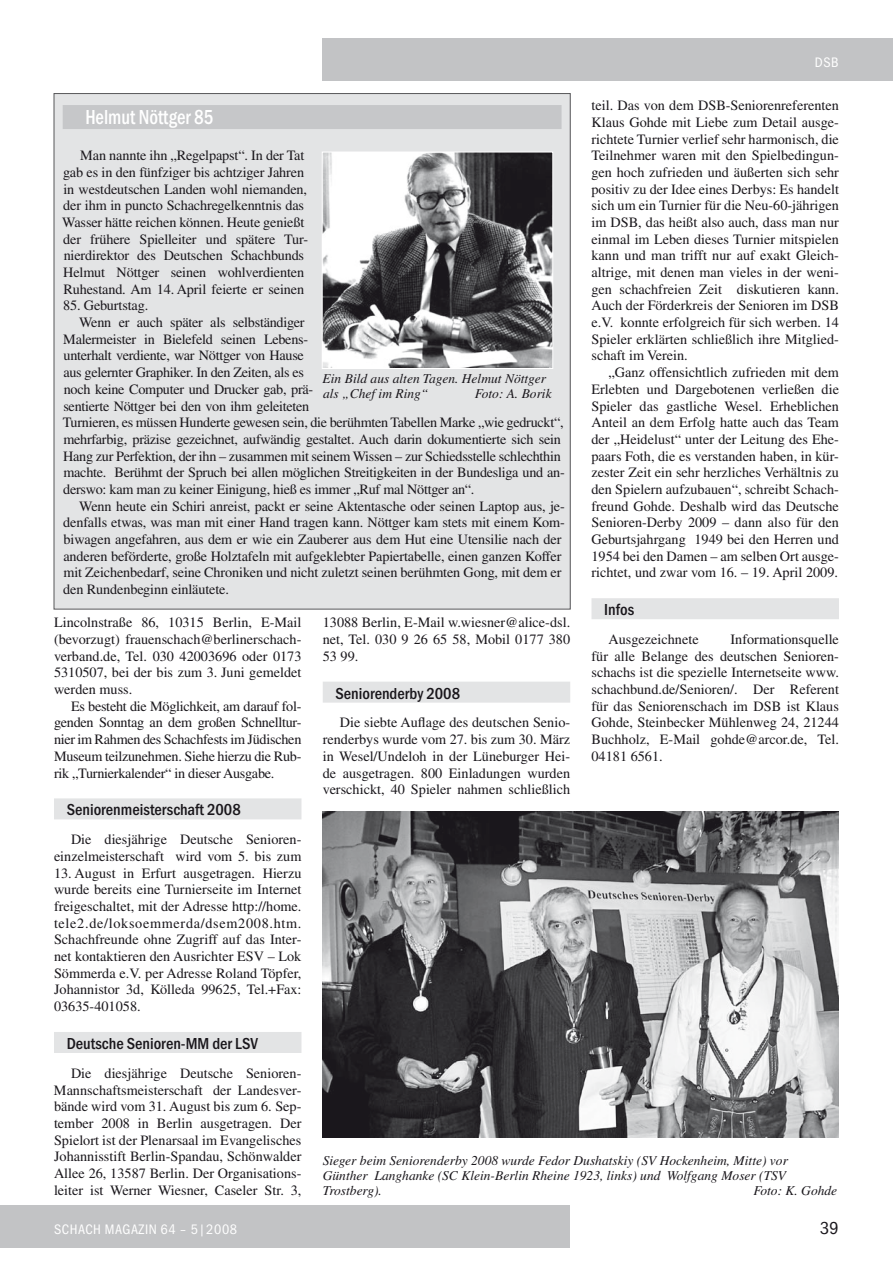
<style>
.page{position:relative;width:893px;height:1263px;background:#fff}
.page>*{position:absolute;margin:0;border:0;box-sizing:border-box;transform-origin:0 0}
.t1{font:500 condensed 21px "Franklin Gothic";color:#fff;scale:.9 1}
.t2{font:condensed 18px "Franklin Gothic";color:#1a171c}
.t3{font:500 condensed 16.5px "Franklin Gothic";color:#1a171c}
.t4{font:14.25px/16.6px "Times";letter-spacing:-.01em;color:#1a171c;text-align:justify}
.t5{font:condensed 14.25px "Franklin Gothic";letter-spacing:.04em;color:#fff}
.t6{font:italic 13.5px/15px "Times";color:#1a171c}
</style>
<div class="page">
<div style="left:0;top:1205px;width:570px;height:43px;background:#c2c3c5"></div>
<div style="left:322px;top:38px;width:571px;height:43px;background:#c2c3c5"></div>
<div style="left:54px;top:798px;width:247px;height:21px;background:#e3e4e5"></div>
<div style="left:54px;top:1032px;width:247px;height:21px;background:#e3e4e5"></div>
<div style="left:323px;top:682px;width:247px;height:21px;background:#e3e4e5"></div>
<div style="left:591px;top:598px;width:248px;height:21px;background:#e3e4e5"></div>
<div style="left:54px;top:94px;width:516px;height:515px;background:#e3e4e5"></div>
<div style="left:63px;top:105px;width:498px;height:24px;background:#c6c7c9"></div>
<img style="left:324px;top:154px;width:227px;height:213px">
<div style="left:322px;top:152px;width:231px;height:217px;border:1px solid #fff"></div>
<img style="left:323px;top:812px;width:516px;height:325px">
<p class="t5" style="left:793px;top:54px;width:46px">Turniere</p>
<p class="t5" style="left:815px;top:54px;width:25px">DSB</p>
<p class="t4" style="left:591px;top:97px;width:249px">teil. Das von dem DSB-Seniorenreferenten</p>
<p class="t4" style="left:591px;top:114px;width:249px">Klaus Gohde mit Liebe zum Detail ausge-</p>
<p class="t4" style="left:591px;top:130px;width:249px">richtete Turnier verlief sehr harmonisch, die</p>
<p class="t4" style="left:591px;top:147px;width:249px">Teilnehmer waren mit den Spielbedingun-</p>
<p class="t4" style="left:591px;top:164px;width:249px">gen hoch zufrieden und äußerten sich sehr</p>
<p class="t4" style="left:591px;top:180px;width:249px">positiv zu der Idee eines Derbys: Es handelt</p>
<p class="t4" style="left:591px;top:197px;width:249px">sich um ein Turnier für die Neu-60-jährigen</p>
<p class="t4" style="left:591px;top:214px;width:249px">im DSB, das heißt also auch, dass man nur</p>
<p class="t4" style="left:591px;top:230px;width:249px">einmal im Leben dieses Turnier mitspielen</p>
<p class="t4" style="left:591px;top:247px;width:249px">kann und man trifft nur auf exakt Gleich-</p>
<p class="t4" style="left:591px;top:264px;width:249px">altrige, mit denen man vieles in der weni-</p>
<p class="t4" style="left:591px;top:281px;width:249px">gen schachfreien Zeit diskutieren kann.</p>
<p class="t4" style="left:591px;top:297px;width:249px">Auch der Förderkreis der Senioren im DSB</p>
<p class="t4" style="left:591px;top:314px;width:249px">e.V. konnte erfolgreich für sich werben. 14</p>
<p class="t4" style="left:591px;top:331px;width:249px">Spieler erklärten schließlich ihre Mitglied-</p>
<p class="t4" style="left:591px;top:347px;width:98px">schaft im Verein.</p>
<p class="t4" style="left:608px;top:364px;width:232px">„Ganz offensichtlich zufrieden mit dem</p>
<p class="t4" style="left:591px;top:381px;width:249px">Erlebten und Dargebotenen verließen die</p>
<p class="t4" style="left:591px;top:397px;width:249px">Spieler das gastliche Wesel. Erheblichen</p>
<p class="t4" style="left:591px;top:414px;width:249px">Anteil an dem Erfolg hatte auch das Team</p>
<p class="t4" style="left:591px;top:431px;width:249px">der „Heidelust“ unter der Leitung des Ehe-</p>
<p class="t4" style="left:591px;top:447px;width:249px">paars Foth, die es verstanden haben, in kür-</p>
<p class="t4" style="left:591px;top:464px;width:249px">zester Zeit ein sehr herzliches Verhältnis zu</p>
<p class="t4" style="left:591px;top:481px;width:249px">den Spielern aufzubauen“, schreibt Schach-</p>
<p class="t4" style="left:591px;top:497px;width:249px">freund Gohde. Deshalb wird das Deutsche</p>
<p class="t4" style="left:591px;top:514px;width:249px">Senioren-Derby 2009 – dann also für den</p>
<p class="t4" style="left:591px;top:531px;width:249px">Geburtsjahrgang 1949 bei den Herren und</p>
<p class="t4" style="left:591px;top:547px;width:249px">1954 bei den Damen – am selben Ort ausge-</p>
<p class="t4" style="left:591px;top:564px;width:248px">richtet, und zwar vom 16. – 19. April 2009.</p>
<p class="t3" style="left:604px;top:600px;width:31px">Infos</p>
<p class="t4" style="left:608px;top:631px;width:92px">Ausgezeichnete</p>
<p class="t1" style="left:85px;top:105px;width:144px">Helmut Nöttger 85</p>
<p class="t4" style="left:62px;top:147px;width:247px;text-align:left;text-indent:18px">Man nannte ihn „Regelpapst“. In der Tat gab es in den fünfziger bis achtziger Jahren in westdeutschen Landen wohl niemanden, der ihm in puncto Schachregelkenntnis das Wasser hätte reichen können. Heute genießt der frühere Spielleiter und spätere Tur&shy;nierdirektor des Deutschen Schachbunds Helmut Nöttger seinen wohlverdienten Ruhestand. Am 14. April feierte er seinen</p>
<p class="t4" style="left:63px;top:297px;width:87px">85. Geburtstag.</p>
<p class="t4" style="left:79px;top:314px;width:227px">Wenn er auch später als selbständiger</p>
<p class="t4" style="left:63px;top:331px;width:246px">Malermeister in Bielefeld seinen Lebens-</p>
<p class="t4" style="left:64px;top:347px;width:242px">unterhalt verdiente, war Nöttger von Hause</p>
<p class="t4" style="left:63px;top:364px;width:242px">aus gelernter Graphiker. In den Zeiten, als es</p>
<p class="t4" style="left:64px;top:381px;width:251px">noch keine Computer und Drucker gab, prä-</p>
<p class="t4" style="left:63px;top:397px;width:247px">sentierte Nöttger bei den von ihm geleiteten</p>
<p class="t4" style="left:63px;top:414px;width:502px">Turnieren, es müssen Hunderte gewesen sein, die berühmten Tabellen Marke „wie gedruckt“,</p>
<p class="t4" style="left:63px;top:431px;width:499px">mehrfarbig, präzise gezeichnet, aufwändig gestaltet. Auch darin dokumentierte sich sein</p>
<p class="t4" style="left:63px;top:447px;width:499px">Hang zur Perfektion, der ihn – zusammen mit seinem Wissen – zur Schiedsstelle schlechthin</p>
<p class="t4" style="left:63px;top:464px;width:503px">machte. Berühmt der Spruch bei allen möglichen Streitigkeiten in der Bundesliga und an-</p>
<p class="t4" style="left:63px;top:481px;width:413px">derswo: kam man zu keiner Einigung, hieß es immer „Ruf mal Nöttger an“.</p>
<p class="t4" style="left:79px;top:497px;width:487px">Wenn heute ein Schiri anreist, packt er seine Aktentasche oder seinen Laptop aus, je-</p>
<p class="t4" style="left:63px;top:514px;width:503px">denfalls etwas, was man mit einer Hand tragen kann. Nöttger kam stets mit einem Kom-</p>
<p class="t4" style="left:64px;top:531px;width:499px">biwagen angefahren, aus dem er wie ein Zauberer aus dem Hut eine Utensilie nach der</p>
<p class="t4" style="left:63px;top:547px;width:500px">anderen beförderte, große Holztafeln mit aufgeklebter Papiertabelle, einen ganzen Koffer</p>
<p class="t4" style="left:63px;top:564px;width:499px">mit Zeichenbedarf, seine Chroniken und nicht zuletzt seinen berühmten Gong, mit dem er</p>
<p class="t4" style="left:63px;top:581px;width:167px">den Rundenbeginn einläutete.</p>
<p class="t6" style="left:323px;top:371px;width:225px">Ein Bild aus alten Tagen. Helmut Nöttger als „Chef im Ring“</p>
<p class="t6" style="left:475px;top:386px;width:78px">Foto: A. Borik</p>
<p class="t4" style="left:54px;top:614px;width:249px">Lincolnstraße 86, 10315 Berlin, E-Mail</p>
<p class="t4" style="left:54px;top:631px;width:249px">(bevorzugt) frauenschach@berlinerschach-</p>
<p class="t4" style="left:54px;top:648px;width:249px">verband.de, Tel. 030 42003696 oder 0173</p>
<p class="t4" style="left:54px;top:664px;width:249px">5310507, bei der bis zum 3. Juni gemeldet</p>
<p class="t4" style="left:54px;top:681px;width:80px">werden muss.</p>
<p class="t4" style="left:71px;top:698px;width:232px">Es besteht die Möglichkeit, am darauf fol-</p>
<p class="t4" style="left:54px;top:714px;width:249px">genden Sonntag an dem großen Schnelltur-</p>
<p class="t4" style="left:54px;top:731px;width:249px">nier im Rahmen des Schachfests im Jüdischen</p>
<p class="t4" style="left:54px;top:748px;width:249px">Museum teilzunehmen. Siehe hierzu die Rub-</p>
<p class="t4" style="left:54px;top:764px;width:222px">rik „Turnierkalender“ in dieser Ausgabe.</p>
<p class="t3" style="left:67px;top:800px;width:175px">Seniorenmeisterschaft 2008</p>
<p class="t4" style="left:54px;top:831px;width:249px;text-align:right">Die diesjährige Deutsche Senioren&shy;einzelmeisterschaft wird vom 5. bis zum</p>
<p class="t4" style="left:54px;top:864px;width:249px">13. August in Erfurt ausgetragen. Hierzu wurde bereits eine Turnierseite im Internet freigeschaltet, mit der Adresse http://home. tele2.de/loksoemmerda/dsem2008.htm.<br>Schachfreunde ohne Zugriff auf das Inter&shy;net kontaktieren den Ausrichter ESV – Lok Sömmerda e.V. per Adresse Roland Töpfer, Johannistor 3d, Kölleda 99625, Tel.+Fax:<br>03635-401058.</p>
<p class="t3" style="left:67px;top:1034px;width:193px">Deutsche Senioren-MM der LSV</p>
<p class="t4" style="left:54px;top:1065px;width:249px;text-indent:17px">Die diesjährige Deutsche Senioren-Mannschaftsmeisterschaft der Landesver&shy;bände wird vom 31. August bis zum 6. Sep&shy;tember 2008 in Berlin ausgetragen. Der Spielort ist der Plenarsaal im Evangelisches Johannisstift Berlin-Spandau, Schönwalder Allee 26, 13587 Berlin. Der Organisations&shy;leiter ist Werner Wiesner, Caseler Str. 3,</p>
<p class="t4" style="left:323px;top:614px;width:249px">13088 Berlin, E-Mail w.wiesner@alice-dsl. net, Tel. 030 9 26 65 58, Mobil 0177 380<br>53 99.</p>
<p class="t3" style="left:335px;top:684px;width:126px">Seniorenderby 2008</p>
<p class="t4" style="left:323px;top:714px;width:249px;text-indent:17px">Die siebte Auflage des deutschen Senio&shy;renderbys wurde vom 27. bis zum 30. März in Wesel/Undeloh in der Lüneburger Hei&shy;de ausgetragen. 800 Einladungen wurden verschickt, 40 Spieler nahmen schließlich</p>
<p class="t4" style="left:591px;top:631px;width:249px;text-indent:139px">Informationsquelle für alle Belange des deutschen Senioren&shy;schachs ist die spezielle Internetseite www. schachbund.de/Senioren/. Der Referent für das Seniorenschach im DSB ist Klaus Gohde, Steinbecker Mühlenweg 24, 21244<br>Buchholz, E-Mail gohde@arcor.de, Tel.<br>04181 6561.</p>
<p class="t6" style="left:323px;top:1153px;width:467px">Sieger beim Seniorenderby 2008 wurde Fedor Dushatskiy (SV Hockenheim, Mitte) vor<br>Günther Langhanke (SC Klein-Berlin Rheine 1923, links) und Wolfgang Moser (TSV<br>Trostberg).</p>
<p class="t6" style="left:754px;top:1183px;width:85px">Foto: K. Gohde</p>
<p class="t5" style="left:54px;top:1221px;width:185px">SCHACH MAGAZIN 64 – 5|2008</p>
<p class="t2" style="left:820px;top:1217px;width:20px">39</p>
</div>
